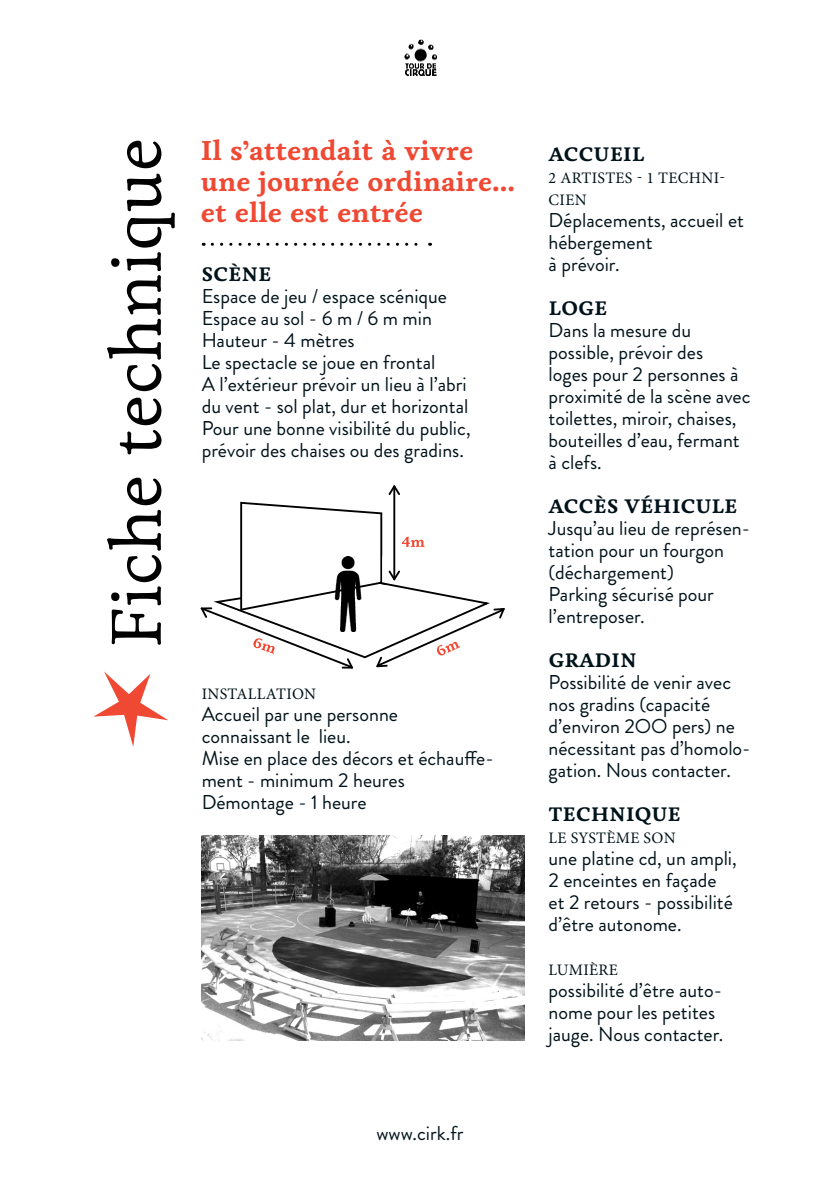
<style>
.page{position:relative;width:840px;height:1191px;background:#fff}
.page>*{position:absolute;margin:0;border:0;box-sizing:border-box;transform-origin:0 0}
.t1{font:72px "Livory";color:#000}
.t2{font:700 28px/30.8px "Livory";color:#ef4833}
.t3{font:20px/22px "Brandon Grotesque";color:#00121a}
.t4{font:700 20px "Livory";letter-spacing:.025em;color:#00121a}
.t5{font:16px/22px "Minion Pro";letter-spacing:.02em;color:#00121a}
</style>
<div class="page">
<svg style="left:93px;top:671px;width:75px;height:76px"></svg>
<img style="left:201px;top:835px;width:323px;height:205px">
<svg style="left:212px;top:243px;width:218px;height:3px"></svg>
<img style="left:404px;top:40px;width:33px;height:36px">
<hr style="left:393px;top:486px;width:2px;height:93px;background:#000">
<svg style="left:388px;top:485px;width:12px;height:10px"></svg>
<svg style="left:200px;top:502px;width:304px;height:166px"></svg>
<img style="left:310px;top:556px;width:75px;height:76px">
<h1 class="t1" style="left:93px;top:648px;width:512px;rotate:-90deg">Fiche technique</h1>
<h2 class="t2" style="left:201px;top:135px;width:315px">Il s’attendait à vivre une journée ordinaire... et elle est entrée</h2>
<p class="t4" style="left:202px;top:262px;width:71px">Scène</p>
<p class="t3" style="left:201px;top:286px;width:270px">Espace de jeu / espace scénique<br>Espace au sol - 6 m / 6 m min<br>Hauteur - 4 mètres<br>Le spectacle se joue en frontal<br>A l’extérieur prévoir un lieu à l’abri du vent - sol plat, dur et horizontal<br>Pour une bonne visibilité du public, prévoir des chaises ou des gradins.</p>
<p class="t5" style="left:202px;top:683px;width:116px">INSTALLATION</p>
<p class="t3" style="left:201px;top:704px;width:293px">Accueil par une personne<br>connaissant le lieu.<br>Mise en place des décors et échauffe&shy;ment - minimum 2 heures<br>Démontage - 1 heure</p>
<p class="t3" style="left:376px;top:1122px;width:88px">www.cirk.fr</p>
<p class="t4" style="left:548px;top:142px;width:97px">Accueil</p>
<p class="t5" style="left:548px;top:167px;width:178px">2 ARTISTES - 1 TECHNI-<br>CIEN</p>
<p class="t3" style="left:548px;top:209px;width:197px">Déplacements, accueil et hébergement<br>à prévoir.</p>
<p class="t4" style="left:548px;top:296px;width:60px">Loge</p>
<p class="t3" style="left:548px;top:319px;width:203px">Dans la mesure du possible, prévoir des<br>loges pour 2 personnes à proximité de la scène avec toilettes, miroir, chaises, bouteilles d’eau, fermant à clefs.</p>
<p class="t4" style="left:548px;top:494px;width:190px">Accès véhicule</p>
<p class="t3" style="left:548px;top:517px;width:203px">Jusqu’au lieu de représen&shy;tation pour un fourgon (déchargement)<br>Parking sécurisé pour l’entreposer.</p>
<p class="t4" style="left:548px;top:648px;width:89px">Gradin</p>
<p class="t3" style="left:548px;top:671px;width:203px">Possibilité de venir avec nos gradins (capacité d’environ 2OO pers) ne nécessitant pas d’homolo&shy;gation. Nous contacter.</p>
<p class="t4" style="left:548px;top:802px;width:133px">Technique</p>
<p class="t5" style="left:548px;top:827px;width:128px">LE SYSTÈME SON</p>
<p class="t3" style="left:548px;top:847px;width:190px">une platine cd, un ampli,<br>2 enceintes en façade et 2 retours - possibilité d’être autonome.</p>
<p class="t5" style="left:548px;top:959px;width:71px">LUMIÈRE</p>
<p class="t3" style="left:548px;top:979px;width:176px">possibilité d’être auto&shy;nome pour les petites jauge. Nous contacter.</p>
</div>
